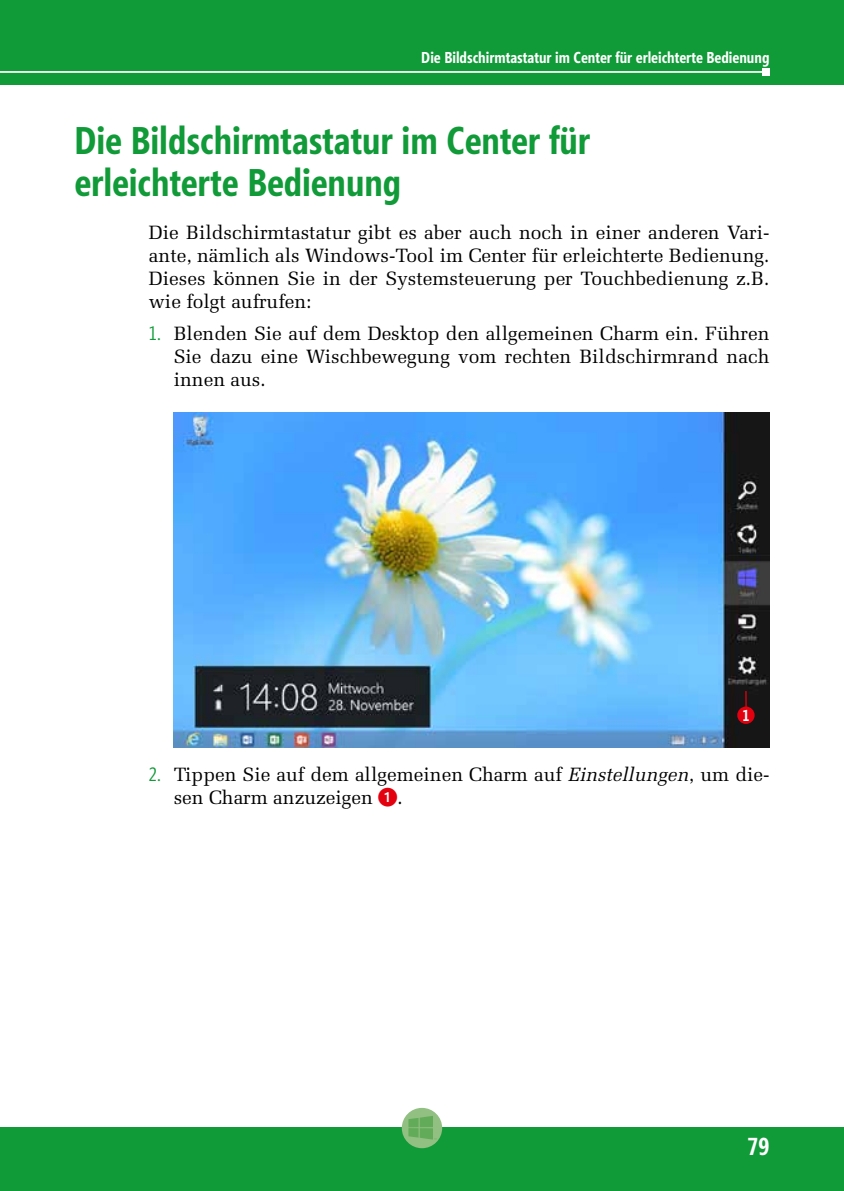
<style>
.page{position:relative;width:844px;height:1191px;background:#fff}
.page>*{position:absolute;margin:0;border:0;box-sizing:border-box;transform-origin:0 0}
.t1{font:700 38.5px/42px "Segoe Condensed";color:#109a38}
.t2{font:700 24.5px "Segoe Condensed";color:#fff}
.t3{font:19.25px/22.8px "Melior";color:#000;text-align:justify}
.t4{font:700 15.75px "Segoe Condensed";color:#fff}
.s1{font-family:"Segoe Condensed";color:#109a38}
.s2{font-style:italic}
.s3{font-family:"European Pi One";color:#e3000f}
</style>
<div class="page">
<div style="left:0;top:0;width:843px;height:85px;background:#109a38"></div>
<div style="left:0;top:1127px;width:843px;height:64px;background:#109a38"></div>
<hr style="left:0;top:71px;width:765px;height:2px;background:#fff">
<div style="left:762px;top:68px;width:7px;height:7px;background:#fff"></div>
<div style="left:401px;top:1107px;width:41px;height:41px;background:#92bf82;border-radius:50%"></div>
<svg style="left:408px;top:1116px;width:28px;height:23px"></svg>
<img style="left:174px;top:413px;width:595px;height:334px">
<svg style="left:745px;top:691px;width:1px;height:15px"></svg>
<div style="left:737px;top:706px;width:17px;height:18px;background:#e3000f;border-radius:50%"></div>
<p class="t4" style="left:421px;top:48px;width:349px">Die Bildschirmtastatur im Center für erleichterte Bedienung</p>
<h1 class="t1" style="left:74px;top:119px;width:517px">Die Bildschirmtastatur im Center für erleichterte Bedienung</h1>
<p class="t3" style="left:149px;top:221px;width:622px">Die Bildschirmtastatur gibt es aber auch noch in einer anderen Vari&shy;ante, nämlich als Windows-Tool im Center für erleichterte Bedienung.<br>Dieses können Sie in der Systemsteuerung per Touchbedienung z.B. wie folgt aufrufen:</p>
<p class="t3" style="left:174px;top:322px;width:597px;text-indent:-25px"><span class="s1">1.</span> Blenden Sie auf dem Desktop den allgemeinen Charm ein. Führen Sie dazu eine Wischbewegung vom rechten Bildschirmrand nach innen aus.</p>
<p class="t4" style="left:742px;top:706px;width:9px">1</p>
<p class="t3" style="left:174px;top:763px;width:597px;text-indent:-25px"><span class="s1">2.</span> Tippen Sie auf dem allgemeinen Charm auf <span class="s2">Einstellungen</span>, um die&shy;sen Charm anzuzeigen <span class="s3">1</span>.</p>
<p class="t2" style="left:747px;top:1132px;width:23px">79</p>
</div>
